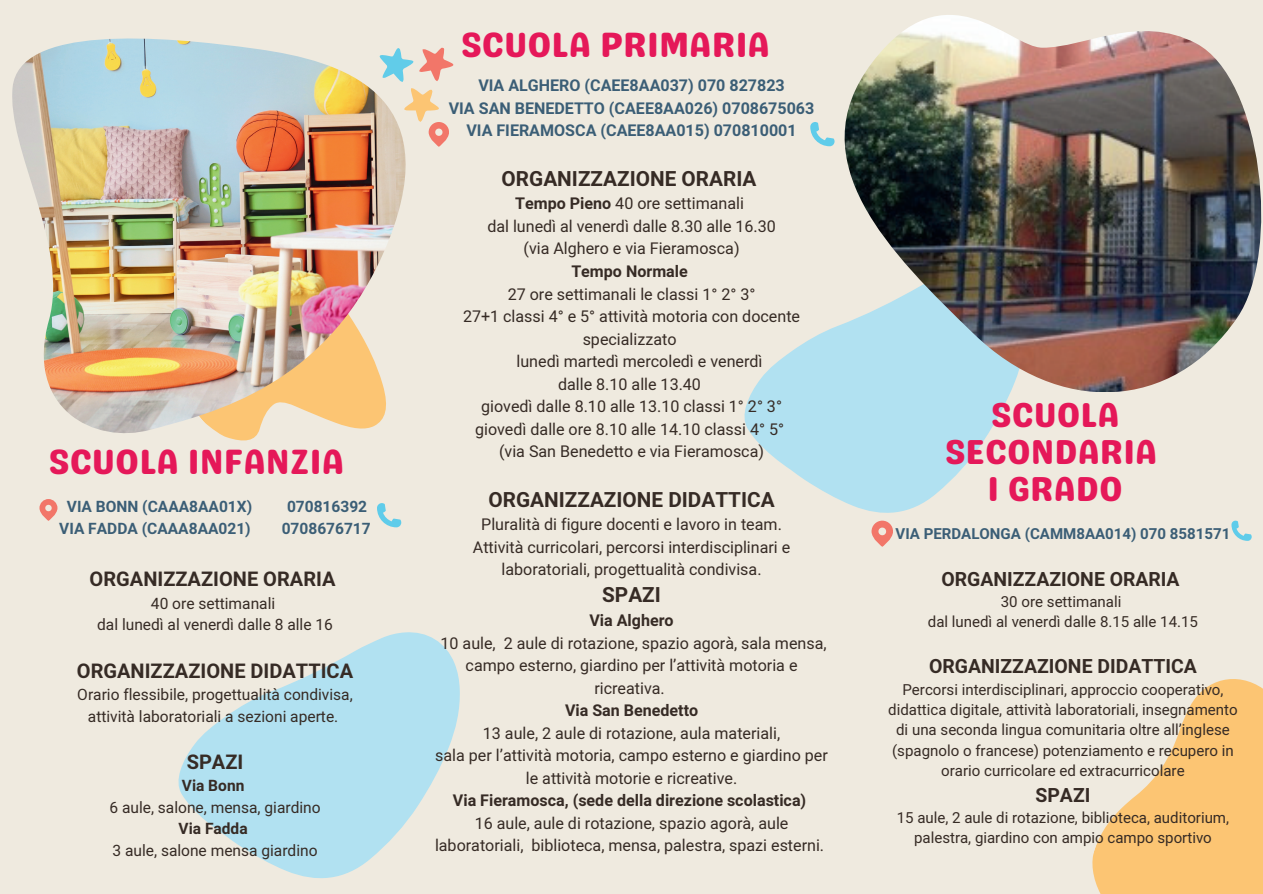
<style>
.page{position:relative;width:1263px;height:894px;background:#fff}
.page>*{position:absolute;margin:0;border:0;box-sizing:border-box;transform-origin:0 0}
.t1{font:34.95px "Genty Sans";color:#e51859}
.t2{font:34.5px/37.2px "Genty Sans";color:#e51859;text-align:center}
.t3{font:700 20.7px "Mardoto";color:#362b25}
.t4{font:700 20.1px "Mardoto";color:#362b25}
.t5{font:700 19.35px "Mardoto";color:#362b25}
.t6{font:16.05px/22.5px "Mardoto";color:#362b25;text-align:center}
.t7{font:700 16.05px/22.5px "Mardoto";color:#3b5e76;text-align:center}
.t8{font:700 16.05px "Mardoto";color:#362b25}
.t9{font:15.6px/21.3px "Mardoto";color:#362b25;text-align:center}
.t10{font:700 15.6px "Mardoto";color:#3b5e76}
.t11{font:700 15.6px "Mardoto";color:#362b25}
.t12{font:15px/20.2px "Mardoto";color:#362b25;text-align:center}
.t13{font:700 15px "Mardoto";color:#3b5e76}
.s1{font-weight:700}
</style>
<div class="page">
<div style="left:0;top:0;width:1263px;height:893px;background:#efeadf"></div>
<svg style="left:744px;top:323px;width:267px;height:190px;fill:#b1e1f1"></svg>
<svg style="left:178px;top:632px;width:282px;height:246px;fill:#b1e1f1"></svg>
<img style="left:845px;top:15px;width:416px;height:377px">
<svg style="left:1092px;top:679px;width:171px;height:214px"></svg>
<svg style="left:39px;top:499px;width:18px;height:21px"></svg>
<svg style="left:218px;top:433px;width:40px;height:8px"></svg>
<img style="left:12px;top:38px;width:393px;height:395px">
<svg style="left:810px;top:122px;width:24px;height:24px"></svg>
<svg style="left:871px;top:520px;width:22px;height:26px"></svg>
<svg style="left:1231px;top:520px;width:21px;height:20px"></svg>
<svg style="left:379px;top:47px;width:75px;height:35px"></svg>
<svg style="left:404px;top:88px;width:45px;height:59px"></svg>
<svg style="left:377px;top:503px;width:24px;height:24px"></svg>
<h1 class="t1" style="left:48px;top:442px;width:297px">SCUOLA INFANZIA</h1>
<p class="t10" style="left:67px;top:495px;width:187px">VIA BONN (CAAA8AA01X)</p>
<p class="t10" style="left:287px;top:495px;width:82px">070816392</p>
<p class="t10" style="left:59px;top:517px;width:193px">VIA FADDA (CAAA8AA021)</p>
<p class="t10" style="left:282px;top:517px;width:91px">0708676717</p>
<p class="t4" style="left:90px;top:565px;width:247px">ORGANIZZAZIONE ORARIA</p>
<p class="t9" style="left:97px;top:592px;width:237px">40 ore settimanali<br>dal lunedì al venerdì dalle 8 alle 16</p>
<p class="t4" style="left:77px;top:656px;width:278px">ORGANIZZAZIONE DIDATTICA</p>
<p class="t9" style="left:77px;top:683px;width:277px">Orario flessibile, progettualità condivisa, attività laboratoriali a sezioni aperte.</p>
<p class="t4" style="left:187px;top:747px;width:58px">SPAZI</p>
<p class="t11" style="left:182px;top:774px;width:64px">Via Bonn</p>
<p class="t9" style="left:109px;top:795px;width:213px">6 aule, salone, mensa, giardino</p>
<p class="t11" style="left:179px;top:817px;width:71px">Via Fadda</p>
<p class="t9" style="left:113px;top:838px;width:207px">3 aule, salone mensa giardino</p>
<h1 class="t1" style="left:461px;top:25px;width:311px">SCUOLA PRIMARIA</h1>
<p class="t7" style="left:449px;top:74px;width:367px">VIA ALGHERO (CAEE8AA037) 070 827823<br>VIA SAN BENEDETTO (CAEE8AA026) 0708675063<br>VIA FIERAMOSCA (CAEE8AA015) 070810001</p>
<p class="t3" style="left:502px;top:164px;width:256px">ORGANIZZAZIONE ORARIA</p>
<p class="t6" style="left:487px;top:192px;width:290px"><span class="s1">Tempo Pieno</span> 40 ore settimanali<br>dal lunedì al venerdì dalle 8.30 alle 16.30 (via Alghero e via Fieramosca)</p>
<p class="t8" style="left:571px;top:260px;width:118px">Tempo Normale</p>
<p class="t6" style="left:508px;top:282px;width:249px">27 ore settimanali le classi 1° 2° 3°</p>
<p class="t6" style="left:463px;top:304px;width:339px">27+1 classi 4° e 5° attività motoria con docente</p>
<p class="t6" style="left:583px;top:327px;width:95px">specializzato</p>
<p class="t6" style="left:517px;top:349px;width:248px">lunedì martedì mercoledì e venerdì</p>
<p class="t6" style="left:558px;top:372px;width:144px">dalle 8.10 alle 13.40</p>
<p class="t6" style="left:481px;top:394px;width:302px">giovedì dalle 8.10 alle 13.10 classi 1° 2° 3°</p>
<p class="t6" style="left:475px;top:417px;width:310px">giovedì dalle ore 8.10 alle 14.10 classi 4° 5°</p>
<p class="t6" style="left:499px;top:439px;width:266px">(via San Benedetto e via Fieramosca)</p>
<p class="t3" style="left:488px;top:485px;width:288px">ORGANIZZAZIONE DIDATTICA</p>
<p class="t6" style="left:473px;top:512px;width:319px">Pluralità di figure docenti e lavoro in team.<br>Attività curricolari, percorsi interdisciplinari e laboratoriali, progettualità condivisa.</p>
<p class="t3" style="left:602px;top:580px;width:60px">SPAZI</p>
<p class="t8" style="left:589px;top:609px;width:86px">Via Alghero</p>
<p class="t6" style="left:441px;top:631px;width:388px">10 aule, 2 aule di rotazione, spazio agorà, sala mensa, campo esterno, giardino per l’attività motoria e ricreativa.</p>
<p class="t8" style="left:565px;top:699px;width:135px">Via San Benedetto</p>
<p class="t6" style="left:435px;top:721px;width:394px">13 aule, 2 aule di rotazione, aula materiali,<br>sala per l’attività motoria, campo esterno e giardino per le attività motorie e ricreative.</p>
<p class="t8" style="left:453px;top:789px;width:355px">Via Fieramosca, (sede della direzione scolastica)</p>
<p class="t6" style="left:435px;top:811px;width:391px">16 aule, aule di rotazione, spazio agorà, aule laboratoriali, biblioteca, mensa, palestra, spazi esterni.</p>
<h2 class="t2" style="left:945px;top:397px;width:214px">SCUOLA<br>SECONDARIA<br>I GRADO</h2>
<p class="t13" style="left:896px;top:523px;width:336px">VIA PERDALONGA (CAMM8AA014) 070 8581571</p>
<p class="t5" style="left:941px;top:565px;width:240px">ORGANIZZAZIONE ORARIA</p>
<p class="t12" style="left:928px;top:590px;width:272px">30 ore settimanali<br>dal lunedì al venerdì dalle 8.15 alle 14.15</p>
<p class="t5" style="left:929px;top:653px;width:269px">ORGANIZZAZIONE DIDATTICA</p>
<p class="t12" style="left:888px;top:678px;width:351px">Percorsi interdisciplinari, approccio cooperativo, didattica digitale, attività laboratoriali, insegnamento di una seconda lingua comunitaria oltre all’inglese (spagnolo o francese) potenziamento e recupero in orario curricolare ed extracurricolare</p>
<p class="t5" style="left:1035px;top:781px;width:56px">SPAZI</p>
<p class="t12" style="left:897px;top:806px;width:334px">15 aule, 2 aule di rotazione, biblioteca, auditorium, palestra, giardino con ampio campo sportivo</p>
</div>
